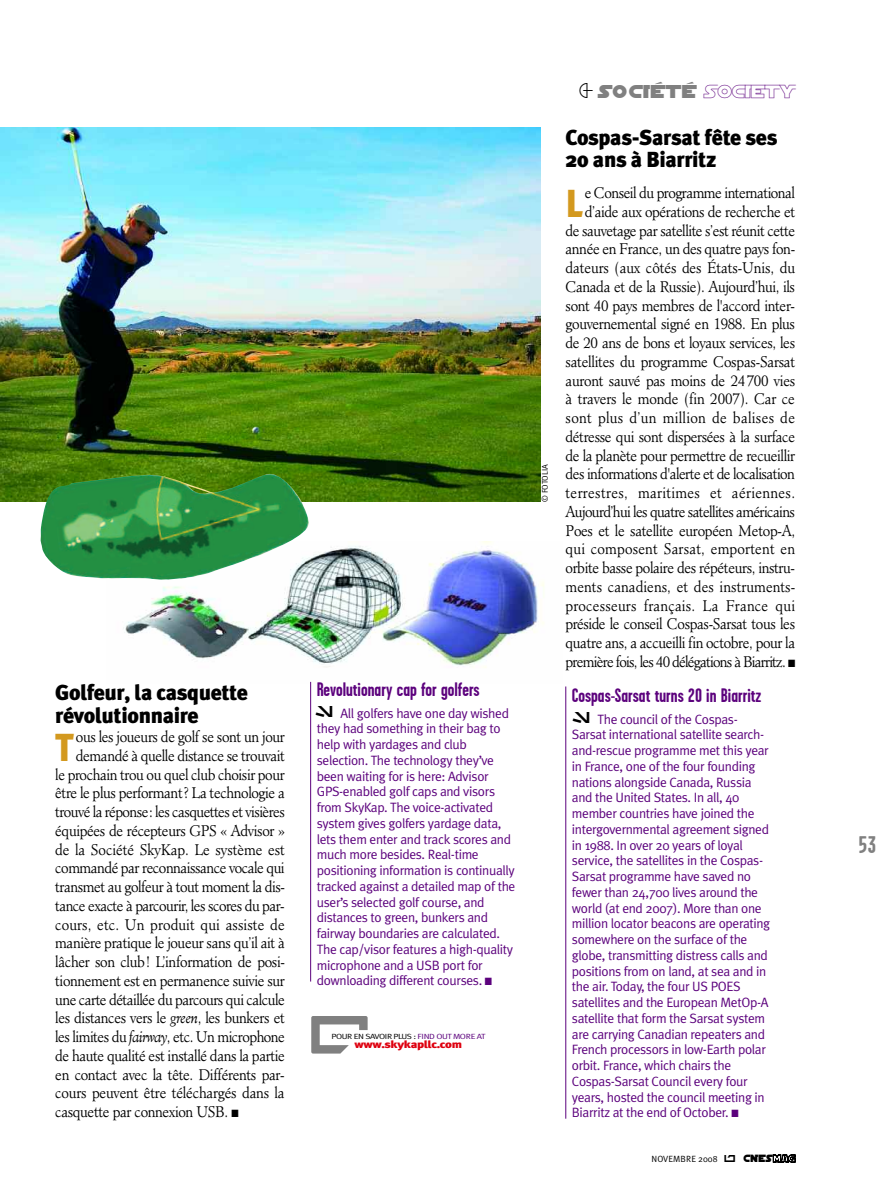
<style>
.page{position:relative;width:893px;height:1191px;background:#fff}
.page>*{position:absolute;margin:0;border:0;box-sizing:border-box;transform-origin:0 0}
.t1{font:900 39px "Meta Plus";color:#d3991f;scale:.9 1}
.t2{font:700 24px "Garage Gothic";color:#808080}
.t3{font:900 21.75px/22.5px "Meta Plus";letter-spacing:-.015em;color:#000}
.t4{font:700 19.5px "Garage Gothic";color:#5c027d}
.t5{font:19.5px "SF Distant Galaxy Alternate";letter-spacing:.075em;color:#808080}
.t6{font:300 15px/18.8px "Minister";letter-spacing:-.03em;color:#000;text-align:right;scale:.9 1}
.t7{font:300 15px "Minister";letter-spacing:.005em;color:#000;scale:.9 1}
.t8{font:300 15px "Minister";letter-spacing:-.005em;color:#000;scale:.9 1}
.t9{font:13.5px/15.8px "Meta Plus Normal";letter-spacing:-.025em;color:#5c027d}
.t10{font:900 10.5px "Meta Plus";letter-spacing:-.03em;color:#de000f;scale:1.23 1}
.t11{font:9px "Meta Plus Normal";color:#000}
.t12{font:8.25px "Meta Plus Normal";color:#000}
.t13{font:7.5px "Meta Plus Normal";letter-spacing:-.055em;color:#000;scale:1.23 1}
.s1{font-family:"SF Distant Galaxy Alt Outline";color:#5c027d}
.s2{font-style:italic}
.s3{color:#808080}
.s4{color:#5c027d}
.s5{font-family:"SF Distant Galaxy Alternate";font-size:10.95px}
.s6{font-family:"SF Distant Galaxy Outline";font-size:10.8px}
</style>
<div class="page">
<img style="left:124px;top:541px;width:420px;height:142px">
<hr style="left:310px;top:682px;width:1px;height:299px;background:#5c027d">
<hr style="left:565px;top:686px;width:1px;height:432px;background:#5c027d">
<img style="left:0;top:128px;width:540px;height:374px">
<img style="left:40px;top:473px;width:269px;height:107px">
<p class="t12" style="left:540px;top:502px;width:39px;rotate:-90deg">© FOTOLIA</p>
<h3 class="t5" style="left:597px;top:79px;width:199px">SOCIÉTÉ <span class="s1">SOCIETY</span></h3>
<h3 class="t3" style="left:566px;top:126px;width:214px">Cospas-Sarsat fête ses<br>20 ans à Biarritz</h3>
<h1 class="t1" style="left:566px;top:180px;width:21px">L</h1>
<p class="t6" style="left:566px;top:184px;width:257px">e Conseil du programme international d’aide aux opérations de recherche et<br>de sauvetage par satellite s’est réunit cette année en France, un des quatre pays fon&shy;dateurs (aux côtés des États-Unis, du Canada et de la Russie). Aujourd’hui, ils sont 40 pays membres de l'accord inter&shy;gouvernemental signé en 1988. En plus de 20 ans de bons et loyaux services, les satellites du programme Cospas-Sarsat auront sauvé pas moins de 24700 vies à travers le monde (fin 2007). Car ce sont plus d’un million de balises de détresse qui sont dispersées à la surface de la planète pour permettre de recueillir des informations d'alerte et de localisation terrestres, maritimes et aériennes.<br>Aujourd’hui les quatre satellites américains Poes et le satellite européen Metop-A, qui composent Sarsat, emportent en orbite basse polaire des répéteurs, instru&shy;ments canadiens, et des instruments&shy;processeurs français. La France qui préside le conseil Cospas-Sarsat tous les quatre ans, a accueilli fin octobre, pour la première fois, les 40 délégations à Biarritz. ■</p>
<h3 class="t4" style="left:317px;top:678px;width:164px">Revolutionary cap for golfers</h3>
<h3 class="t3" style="left:55px;top:681px;width:194px">Golfeur, la casquette</h3>
<h3 class="t4" style="left:572px;top:684px;width:191px">Cospas-Sarsat turns 20 in Biarritz</h3>
<h3 class="t3" style="left:55px;top:704px;width:145px">révolutionnaire</h3>
<h1 class="t1" style="left:55px;top:724px;width:22px">T</h1>
<p class="t6" style="left:76px;top:728px;width:234px">ous les joueurs de golf se sont un jour</p>
<p class="t9" style="left:317px;top:705px;width:200px;text-indent:24px">All golfers have one day wished they had something in their bag to help with yardages and club selection. The technology they’ve been waiting for is here: Advisor GPS-enabled golf caps and visors from SkyKap. The voice-activated system gives golfers yardage data, lets them enter and track scores and much more besides. Real-time positioning information is continually tracked against a detailed map of the user’s selected golf course, and distances to green, bunkers and fairway boundaries are calculated.<br>The cap/visor features a high-quality microphone and a USB port for downloading different courses. ■</p>
<p class="t9" style="left:572px;top:711px;width:200px;text-indent:26px">The council of the Cospas-Sarsat international satellite search&shy;and-rescue programme met this year in France, one of the four founding nations alongside Canada, Russia and the United States. In all, 40 member countries have joined the intergovernmental agreement signed in 1988. In over 20 years of loyal service, the satellites in the Cospas-Sarsat programme have saved no fewer than 24,700 lives around the world (at end 2007). More than one million locator beacons are operating somewhere on the surface of the globe, transmitting distress calls and positions from on land, at sea and in the air. Today, the four US POES satellites and the European MetOp-A satellite that form the Sarsat system are carrying Canadian repeaters and French processors in low-Earth polar orbit. France, which chairs the Cospas-Sarsat Council every four years, hosted the council meeting in Biarritz at the end of October. ■</p>
<p class="t6" style="left:76px;top:747px;width:234px">demandé à quelle distance se trouvait</p>
<p class="t6" style="left:55px;top:766px;width:256px">le prochain trou ou quel club choisir pour</p>
<p class="t6" style="left:55px;top:784px;width:257px">être le plus performant? La technologie a</p>
<p class="t6" style="left:55px;top:803px;width:257px">trouvé la réponse: les casquettes et visières</p>
<p class="t6" style="left:55px;top:822px;width:257px">équipées de récepteurs GPS « Advisor »</p>
<p class="t8" style="left:55px;top:842px;width:257px">de la Société SkyKap. Le système est</p>
<p class="t6" style="left:55px;top:859px;width:256px">commandé par reconnaissance vocale qui</p>
<p class="t6" style="left:55px;top:878px;width:257px">transmet au golfeur à tout moment la dis-</p>
<p class="t6" style="left:55px;top:897px;width:256px">tance exacte à parcourir, les scores du par-</p>
<p class="t7" style="left:55px;top:917px;width:257px">cours, etc. Un produit qui assiste de</p>
<p class="t6" style="left:55px;top:934px;width:257px">manière pratique le joueur sans qu’il ait à</p>
<p class="t6" style="left:55px;top:953px;width:257px">lâcher son club! L’information de posi-</p>
<p class="t6" style="left:55px;top:972px;width:257px">tionnement est en permanence suivie sur</p>
<p class="t6" style="left:55px;top:991px;width:256px">une carte détaillée du parcours qui calcule</p>
<p class="t6" style="left:55px;top:1009px;width:257px">les distances vers le <span class="s2">green</span>, les bunkers et</p>
<p class="t6" style="left:55px;top:1028px;width:257px">les limites du <span class="s2">fairway</span>, etc. Un microphone</p>
<p class="t6" style="left:55px;top:1047px;width:257px">de haute qualité est installé dans la partie</p>
<p class="t6" style="left:55px;top:1066px;width:256px">en contact avec la tête. Différents par-</p>
<p class="t6" style="left:55px;top:1084px;width:256px">cours peuvent être téléchargés dans la</p>
<p class="t6" style="left:55px;top:1103px;width:205px">casquette par connexion USB. ■</p>
<p class="t10" style="left:309px;top:1038px;width:126px"><span class="s3">❑</span>www.skykapllc.com</p>
<p class="t13" style="left:331px;top:1031px;width:127px">POUR EN SAVOIR PLUS : <span class="s4">FIND OUT MORE AT</span></p>
<p class="t11" style="left:652px;top:1154px;width:145px">NOVEMBRE 2008 ◆ <span class="s5">CNES</span><span class="s6">mag</span></p>
<h2 class="t2" style="left:859px;top:830px;width:19px">53</h2>
</div>
